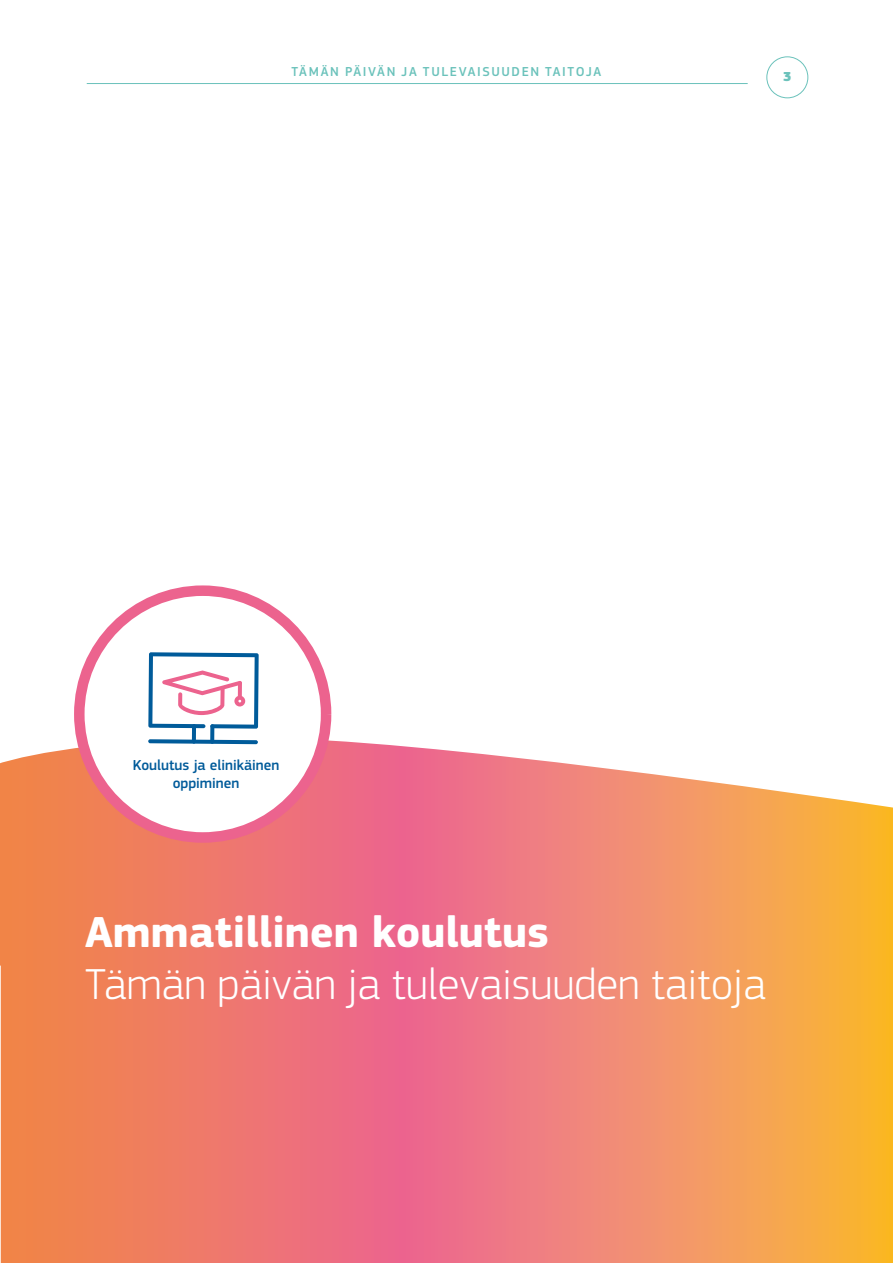
<style>
.page{position:relative;width:893px;height:1263px;background:#fff}
.page>*{position:absolute;margin:0;border:0;box-sizing:border-box;transform-origin:0 0}
.t1{font:300 45px/52.5px "EC Square Sans Pro";color:#fff}
.TOC_body_text{font:500 15px/18px "EC Square Sans Pro";color:#005b9a;text-align:center}
.t2{font:500 13.5px "EC Square Sans Pro";letter-spacing:.12em;color:#6bc2bb}
.t3{font:900 13.5px "EC Square Sans Pro Extra";color:#6bc2bb}
.s1{font-weight:700}
</style>
<div class="page">
<hr style="left:87px;top:83px;width:661px;height:1px;background:#6bc2bb">
<div style="left:767px;top:57px;width:41px;height:41px;border:1px solid #6bc2bb;border-radius:50%"></div>
<svg style="left:0;top:739px;width:893px;height:524px;background:#f18a6f"></svg>
<div style="left:74px;top:585px;width:257px;height:258px;background:#fff;border:10px solid #ec638e;border-radius:50%"></div>
<svg style="left:148px;top:739px;width:110px;height:5px"></svg>
<hr style="left:192px;top:724px;width:4px;height:20px;background:#005b9a;border-radius:2px">
<svg style="left:210px;top:724px;width:4px;height:20px"></svg>
<svg style="left:148px;top:652px;width:111px;height:77px"></svg>
<p class="t2" style="left:292px;top:64px;width:311px">TÄMÄN PÄIVÄN JA TULEVAISUUDEN TAITOJA</p>
<p class="t3" style="left:783px;top:68px;width:10px">3</p>
<p class="TOC_body_text" style="left:133px;top:756px;width:148px">Koulutus ja elinikäinen oppiminen</p>
<p class="t1" style="left:85px;top:905px;width:682px"><span class="s1">Ammatillinen koulutus<br></span>Tämän päivän ja tulevaisuuden taitoja</p>
</div>
